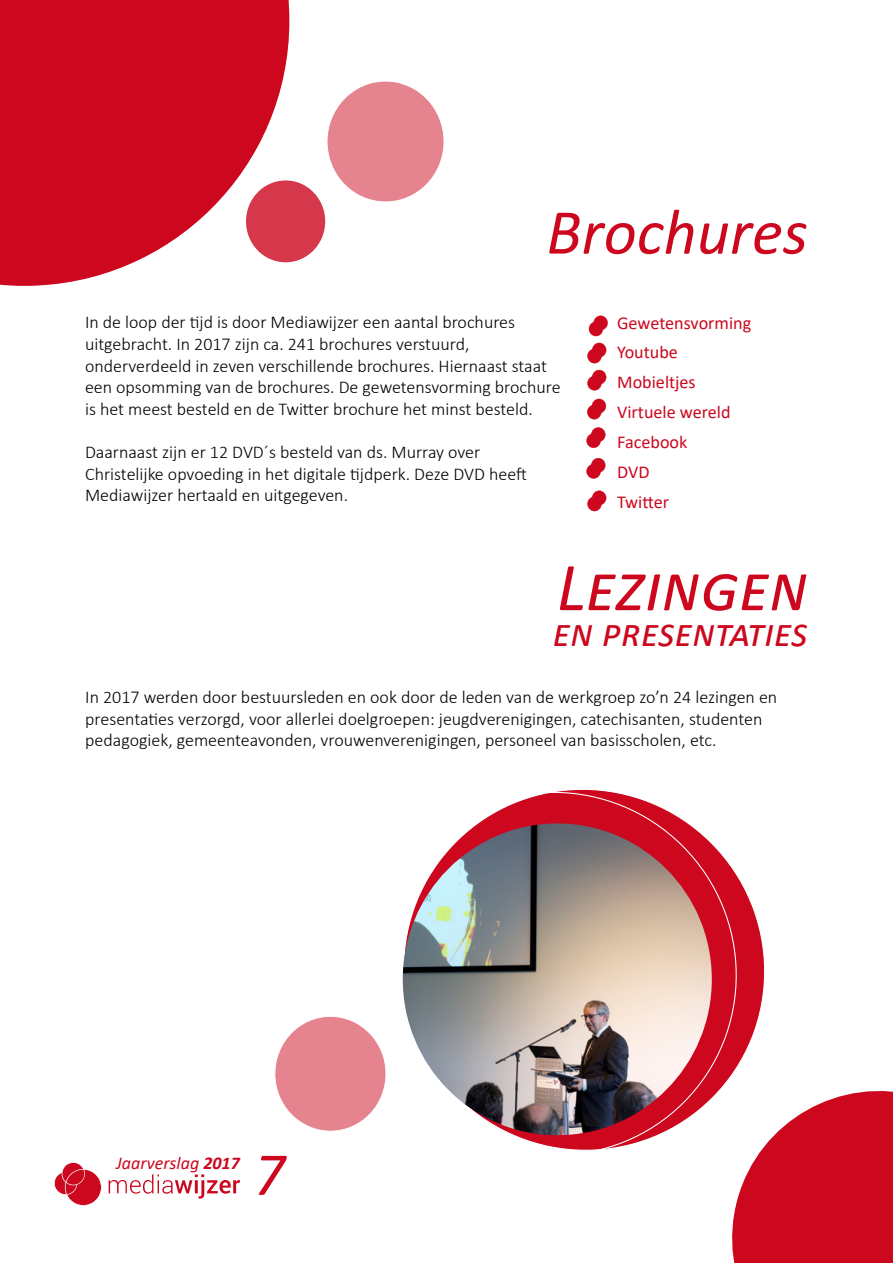
<style>
.page{position:relative;width:893px;height:1263px;background:#fff}
.page>*{position:absolute;margin:0;border:0;box-sizing:border-box;transform-origin:0 0}
.t1{font:italic 69px "Calibri";color:#cc071e}
.t2{font:italic 64.5px "Calibri";color:#cc071e}
.t3{font:italic 61.5px "Calibri";color:#cc071e}
.t4{font:italic 40.5px "Calibri";color:#cc071e}
.t5{font:18.15px/29.8px "Calibri";color:#cc071e}
.t6{font:300 18px/21.6px "Calibri";color:#000}
.t7{font:italic 18px "Calibri";color:#cc071e}
.s1{font-weight:700}
</style>
<div class="page">
<svg style="left:0;top:0;width:290px;height:286px"></svg>
<div style="left:732px;top:1091px;width:161px;height:172px;background:#cc071e"></div>
<div style="left:245px;top:180px;width:81px;height:83px;background:#d6384b;border-radius:50%"></div>
<div style="left:245px;top:179px;width:82px;height:85px;border:1px solid #fff;border-radius:50%"></div>
<div style="left:327px;top:81px;width:117px;height:121px;background:#e5838e;border-radius:50%"></div>
<svg style="left:109px;top:1174px;width:131px;height:25px"></svg>
<svg style="left:54px;top:1162px;width:48px;height:44px"></svg>
<svg style="left:589px;top:316px;width:19px;height:20px"></svg>
<svg style="left:587px;top:343px;width:19px;height:20px"></svg>
<svg style="left:587px;top:370px;width:19px;height:20px"></svg>
<svg style="left:587px;top:399px;width:19px;height:20px"></svg>
<svg style="left:586px;top:427px;width:19px;height:21px"></svg>
<svg style="left:586px;top:458px;width:19px;height:21px"></svg>
<svg style="left:587px;top:491px;width:19px;height:20px"></svg>
<svg style="left:755px;top:915px;width:29px;height:255px"></svg>
<svg style="left:402px;top:789px;width:353px;height:385px"></svg>
<img style="left:403px;top:823px;width:309px;height:312px">
<div style="left:275px;top:1016px;width:111px;height:115px;background:#e5838e;border-radius:50%"></div>
<h2 class="t2" style="left:546px;top:187px;width:263px">Brochures</h2>
<p class="t6" style="left:85px;top:311px;width:477px">In de loop der tijd is door Mediawijzer een aantal brochures uitgebracht. In 2017 zijn ca. 241 brochures verstuurd, onderverdeeld in zeven verschillende brochures. Hiernaast staat een opsomming van de brochures. De gewetensvorming brochure is het meest besteld en de Twitter brochure het minst besteld.</p>
<p class="t6" style="left:85px;top:441px;width:444px">Daarnaast zijn er 12 DVD´s besteld van ds. Murray over<br>Christelijke opvoeding in het digitale tijdperk. Deze DVD heeft<br>Mediawijzer hertaald en uitgegeven.</p>
<p class="t5" style="left:617px;top:307px;width:136px">Gewetensvorming<br>Youtube<br>Mobieltjes<br>Virtuele wereld<br>Facebook<br>DVD<br>Twitter</p>
<h1 class="t1" style="left:557px;top:539px;width:252px">Lezingen</h1>
<h3 class="t4" style="left:553px;top:605px;width:257px">en presentaties</h3>
<p class="t6" style="left:85px;top:686px;width:693px">In 2017 werden door bestuursleden en ook door de leden van de werkgroep zo’n 24 lezingen en presentaties verzorgd, voor allerlei doelgroepen: jeugdverenigingen, catechisanten, studenten pedagogiek, gemeenteavonden, vrouwenverenigingen, personeel van basisscholen, etc.</p>
<p class="t7" style="left:116px;top:1150px;width:125px">Jaarverslag <span class="s1">2017</span></p>
<h3 class="t3" style="left:254px;top:1131px;width:33px">7</h3>
</div>
